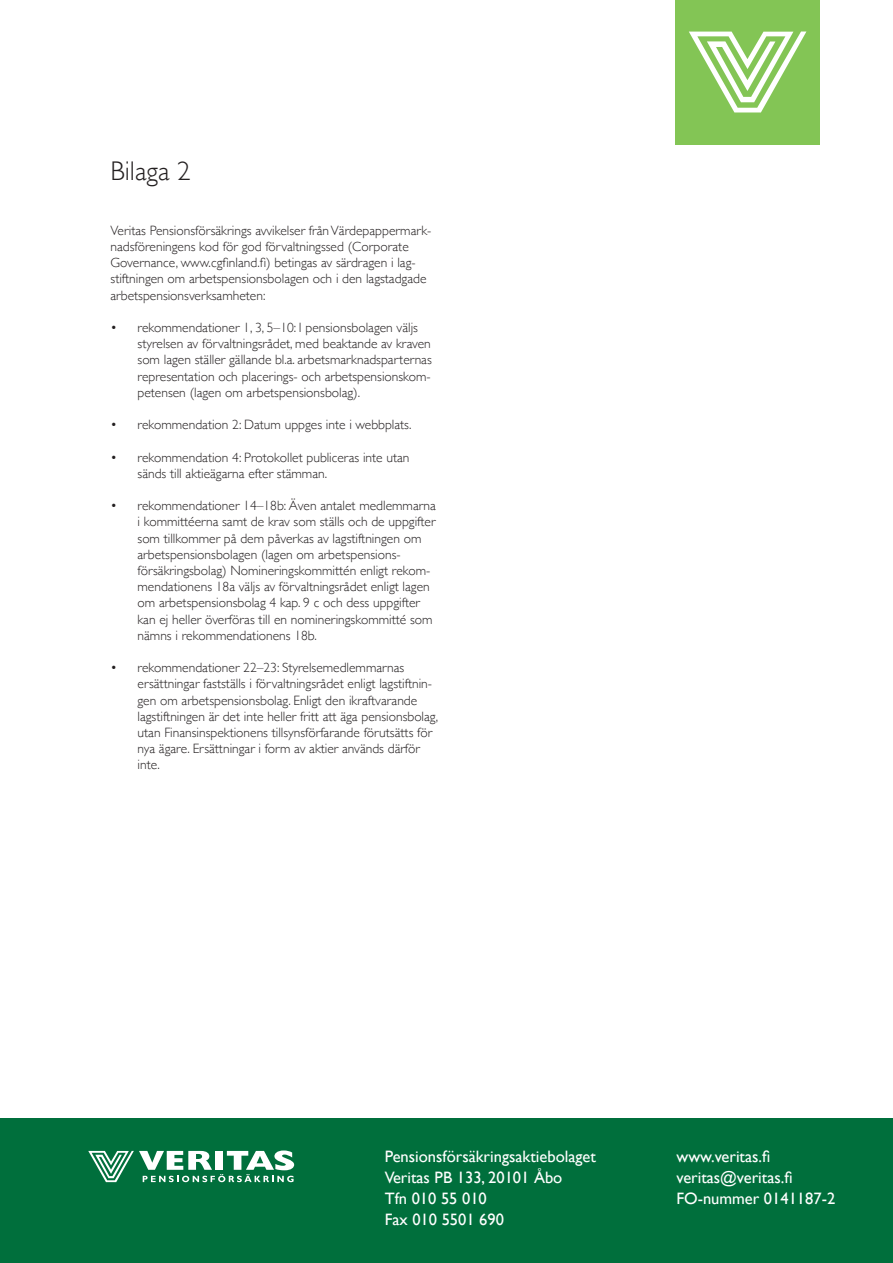
<style>
.page{position:relative;width:893px;height:1263px;background:#fff}
.page>*{position:absolute;margin:0;border:0;box-sizing:border-box;transform-origin:0 0}
.t1{font:300 27px "Gill Sans";color:#231f20}
.t2{font:16.5px/21px "Gill Sans";color:#fff}
.t3{font:300 13.5px/16.2px "Gill Sans";color:#231f20}
</style>
<div class="page">
<div style="left:676px;top:0;width:144px;height:144px;background:#83c555"></div>
<svg style="left:689px;top:32px;width:117px;height:80px"></svg>
<div style="left:0;top:1119px;width:893px;height:144px;background:#006f3c"></div>
<svg style="left:88px;top:1150px;width:206px;height:32px"></svg>
<h1 class="t1" style="left:111px;top:150px;width:82px">Bilaga 2</h1>
<p class="t3" style="left:111px;top:222px;width:322px">Veritas Pensionsförsäkrings avvikelser från Värdepappermark&shy;nadsföreningens kod för god förvaltningssed (Corporate Governance, www.cgfinland.fi) betingas av särdragen i lag&shy;stiftningen om arbetspensionsbolagen och i den lagstadgade arbetspensionsverksamheten:</p>
<p class="t3" style="left:138px;top:319px;width:296px;text-indent:-27px">• rekommendationer 1, 3, 5–10: I pensionsbolagen väljs styrelsen av förvaltningsrådet, med beaktande av kraven som lagen ställer gällande bl.a. arbetsmarknadsparternas representation och placerings- och arbetspensionskom&shy;petensen (lagen om arbetspensionsbolag).</p>
<p class="t3" style="left:111px;top:416px;width:302px">• rekommendation 2: Datum uppges inte i webbplats.</p>
<p class="t3" style="left:138px;top:448px;width:273px;text-indent:-27px">• rekommendation 4: Protokollet publiceras inte utan sänds till aktieägarna efter stämman.</p>
<p class="t3" style="left:138px;top:497px;width:300px;text-indent:-27px">• rekommendationer 14–18b: Även antalet medlemmarna i kommittéerna samt de krav som ställs och de uppgifter som tillkommer på dem påverkas av lagstiftningen om arbetspensionsbolagen (lagen om arbetspensions&shy;försäkringsbolag) Nomineringskommittén enligt rekom&shy;mendationens 18a väljs av förvaltningsrådet enligt lagen om arbetspensionsbolag 4 kap. 9 c och dess uppgifter kan ej heller överföras till en nomineringskommitté som nämns i rekommendationens 18b.</p>
<p class="t3" style="left:138px;top:659px;width:302px;text-indent:-27px">• rekommendationer 22–23: Styrelsemedlemmarnas ersättningar fastställs i förvaltningsrådet enligt lagstiftnin&shy;gen om arbetspensionsbolag. Enligt den ikraftvarande lagstiftningen är det inte heller fritt att äga pensionsbolag, utan Finansinspektionens tillsynsförfarande förutsätts för nya ägare. Ersättningar i form av aktier används därför inte.</p>
<p class="t2" style="left:385px;top:1146px;width:213px">Pensionsförsäkringsaktiebolaget<br>Veritas PB 133, 20101 Åbo<br>Tfn 010 55 010<br>Fax 010 5501 690</p>
<p class="t2" style="left:676px;top:1146px;width:160px">www.veritas.fi veritas@veritas.fi<br>FO-nummer 0141187-2</p>
</div>
